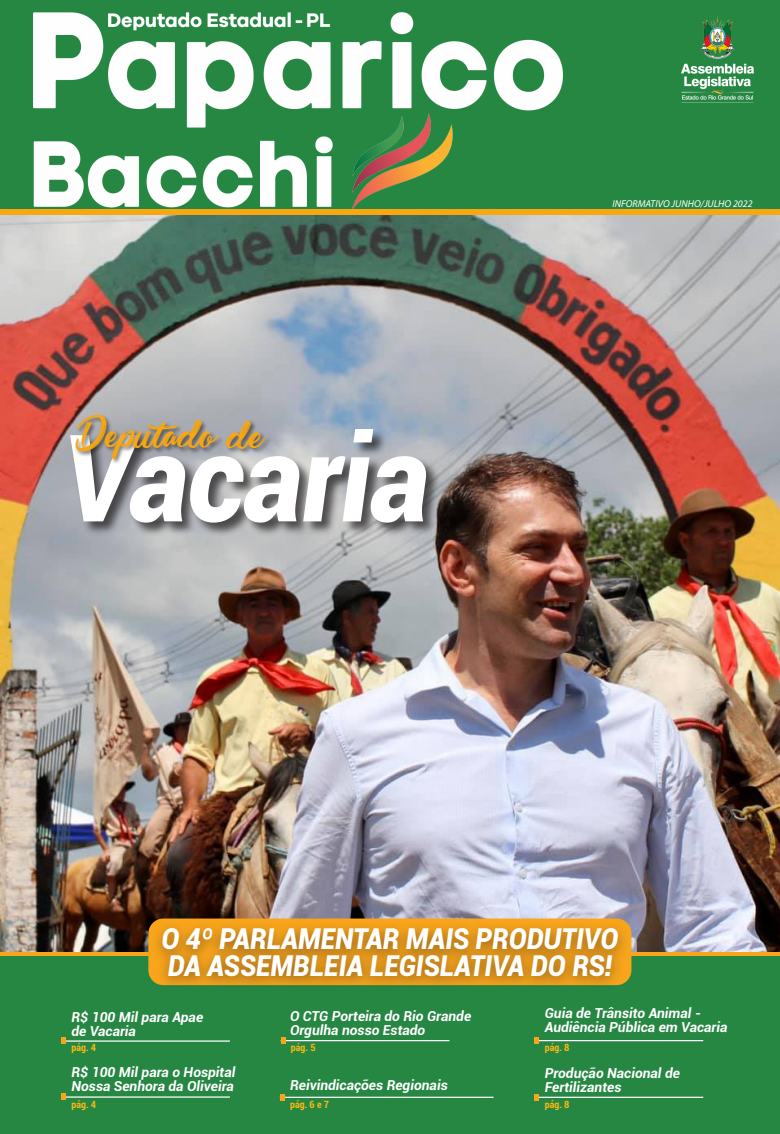
<style>
.page{position:relative;width:780px;height:1134px;background:#fff}
.page>*{position:absolute;margin:0;border:0;box-sizing:border-box;transform-origin:0 0}
.t1{font:italic 900 121.25px "Roboto";color:#fff;scale:.9 1}
.t2{font:37.5px "Barbershop in Thailand";color:#f7a711;scale:.96 1}
.t3{font:italic 900 28.75px "Roboto";color:#fff;scale:.9 1}
.t4{font:italic 700 13.75px/13.8px "Roboto";color:#fff}
.t5{font:700 condensed 10px "Roboto";color:#fcb814}
.t6{font:italic 10px "Myriad Pro";color:#fff}
</style>
<div class="page">
<img style="left:1px;top:215px;width:779px;height:737px">
<div style="left:0;top:0;width:780px;height:210px;background:#268742"></div>
<img style="left:33px;top:12px;width:529px;height:198px">
<img style="left:681px;top:16px;width:72px;height:87px">
<div style="left:0;top:955px;width:780px;height:179px;background:#268742"></div>
<div style="left:0;top:210px;width:780px;height:5px;background:#f7a711"></div>
<div style="left:71px;top:429px;width:370px;height:108px;background:#231f20;opacity:.73"></div>
<div style="left:74px;top:413px;width:198px;height:52px;background:#231f20;opacity:.6"></div>
<hr style="left:0;top:952px;width:780px;height:3px;background:#f9a51b">
<div style="left:148px;top:918px;width:483px;height:67px;background:#f9a51b;border-radius:15px"></div>
<hr style="left:61px;top:1096px;width:169px;height:2px;background:#fff">
<svg style="left:61px;top:1094px;width:5px;height:6px"></svg>
<hr style="left:281px;top:1040px;width:168px;height:1px;background:#fff">
<svg style="left:281px;top:1037px;width:4px;height:6px"></svg>
<hr style="left:280px;top:1097px;width:213px;height:1px;background:#fff">
<svg style="left:280px;top:1094px;width:4px;height:6px"></svg>
<hr style="left:534px;top:1040px;width:169px;height:1px;background:#fff">
<svg style="left:534px;top:1037px;width:5px;height:6px"></svg>
<hr style="left:534px;top:1097px;width:169px;height:1px;background:#fff">
<svg style="left:534px;top:1094px;width:5px;height:6px"></svg>
<hr style="left:61px;top:1040px;width:169px;height:2px;background:#fff">
<svg style="left:61px;top:1038px;width:5px;height:6px"></svg>
<div style="left:151px;top:921px;width:478px;height:70px;background:#231f20;opacity:.51"></div>
<p class="t2" style="left:75px;top:411px;width:200px;rotate:1deg">Deputado de</p>
<p class="t1" style="left:63px;top:392px;width:408px">Vacaria</p>
<p class="t6" style="left:612px;top:198px;width:142px">INFORMATIVO JUNHO/JULHO 2022</p>
<p class="t3" style="left:161px;top:919px;width:509px">O 4º PARLAMENTAR MAIS PRODUTIVO</p>
<p class="t3" style="left:168px;top:945px;width:495px">DA ASSEMBLEIA LEGISLATIVA DO RS!</p>
<p class="t4" style="left:71px;top:1010px;width:133px">R$ 100 Mil para Apae</p>
<p class="t4" style="left:71px;top:1023px;width:66px">de Vacaria</p>
<p class="t4" style="left:71px;top:1065px;width:165px">R$ 100 Mil para o Hospital<br>Nossa Senhora da Oliveira</p>
<p class="t5" style="left:71px;top:1040px;width:26px">pág. 4</p>
<p class="t4" style="left:290px;top:1008px;width:183px">O CTG Porteira do Rio Grande<br>Orgulha nosso Estado</p>
<p class="t5" style="left:291px;top:1040px;width:26px">pág. 5</p>
<p class="t4" style="left:290px;top:1078px;width:159px">Reivindicações Regionais</p>
<p class="t4" style="left:544px;top:1006px;width:158px">Guia de Trânsito Animal -</p>
<p class="t4" style="left:544px;top:1019px;width:184px">Audiência Pública em Vacaria</p>
<p class="t4" style="left:544px;top:1066px;width:137px">Produção Nacional de<br>Fertilizantes</p>
<p class="t5" style="left:544px;top:1040px;width:26px">pág. 8</p>
<p class="t5" style="left:71px;top:1097px;width:26px">pág. 4</p>
<p class="t5" style="left:290px;top:1097px;width:41px">pág. 6 e 7</p>
<p class="t5" style="left:544px;top:1097px;width:26px">pág. 8</p>
</div>
